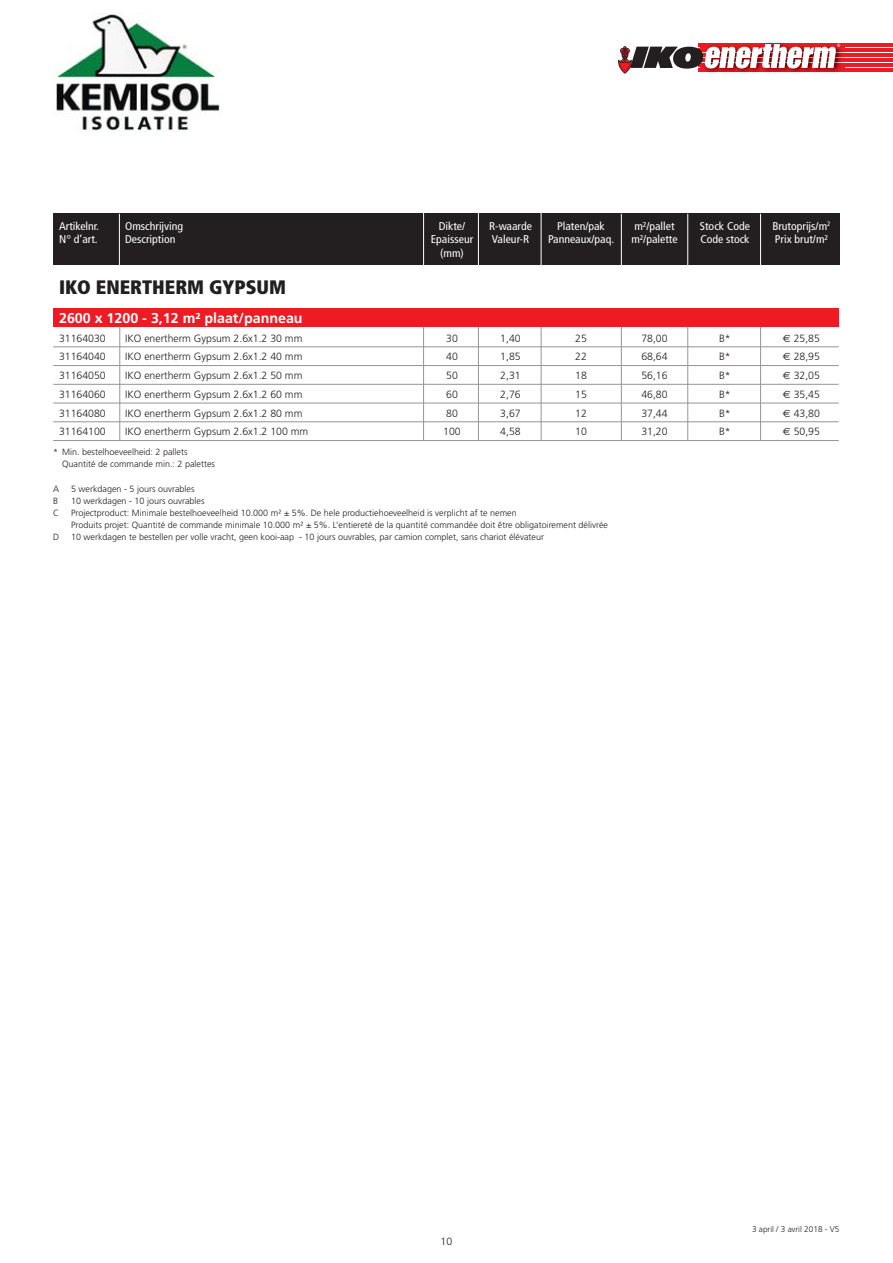
<style>
.page{position:relative;width:893px;height:1263px;background:#fff}
.page>*{position:absolute;margin:0;border:0;box-sizing:border-box;transform-origin:0 0}
.t1{font:900 condensed 19.5px "Frutiger";color:#231f20}
.t2{font:700 14.25px "Frutiger";color:#fff}
.t3{font:condensed 11.25px "Frutiger";color:#fff;scale:1.05 1}
.t4{font:300 10.5px "Frutiger";color:#231f20}
.t5{font:300 9px/12px "Frutiger";color:#231f20}
.t6{font:300 8.25px "Frutiger";color:#231f20}
.s1{font-family:"Euro Sans";font-weight:400}
</style>
<div class="page">
<div style="left:53px;top:214px;width:786px;height:51px;background:#231f20"></div>
<div style="left:53px;top:308px;width:786px;height:19px;background:#ed1c24"></div>
<hr style="left:53px;top:347px;width:786px;height:1px;background:#939598">
<hr style="left:53px;top:365px;width:786px;height:1px;background:#939598">
<hr style="left:53px;top:384px;width:786px;height:1px;background:#939598">
<hr style="left:53px;top:403px;width:786px;height:1px;background:#939598">
<hr style="left:53px;top:422px;width:786px;height:1px;background:#939598">
<hr style="left:53px;top:440px;width:786px;height:1px;background:#939598">
<hr style="left:760px;top:214px;width:1px;height:56px;background:#fff">
<hr style="left:687px;top:214px;width:1px;height:56px;background:#fff">
<hr style="left:621px;top:214px;width:1px;height:56px;background:#fff">
<hr style="left:478px;top:213px;width:1px;height:56px;background:#fff">
<hr style="left:541px;top:213px;width:1px;height:56px;background:#fff">
<hr style="left:423px;top:213px;width:1px;height:56px;background:#fff">
<hr style="left:119px;top:214px;width:1px;height:56px;background:#fff">
<hr style="left:760px;top:327px;width:1px;height:113px;background:#939598">
<hr style="left:687px;top:327px;width:1px;height:113px;background:#939598">
<hr style="left:621px;top:327px;width:1px;height:113px;background:#939598">
<hr style="left:478px;top:327px;width:1px;height:113px;background:#939598">
<hr style="left:541px;top:327px;width:1px;height:113px;background:#939598">
<hr style="left:423px;top:327px;width:1px;height:113px;background:#939598">
<hr style="left:120px;top:327px;width:1px;height:113px;background:#939598">
<hr style="left:698px;top:68px;width:195px;height:4px;background:#ed1c24">
<hr style="left:698px;top:63px;width:195px;height:4px;background:#ed1c24">
<hr style="left:698px;top:58px;width:195px;height:4px;background:#ed1c24">
<hr style="left:698px;top:53px;width:195px;height:4px;background:#ed1c24">
<hr style="left:698px;top:48px;width:195px;height:4px;background:#ed1c24">
<hr style="left:698px;top:43px;width:195px;height:4px;background:#ed1c24">
<img style="left:766px;top:42px;width:79px;height:21px">
<img style="left:840px;top:53px;width:5px;height:9px">
<img style="left:765px;top:43px;width:80px;height:9px">
<svg style="left:618px;top:44px;width:222px;height:30px"></svg>
<img style="left:56px;top:13px;width:164px;height:119px">
<p class="t3" style="left:59px;top:221px;width:40px">Artikelnr.</p>
<p class="t3" style="left:125px;top:221px;width:57px">Omschrijving</p>
<p class="t3" style="left:439px;top:221px;width:27px">Dikte/</p>
<p class="t3" style="left:489px;top:221px;width:42px">R-waarde</p>
<p class="t3" style="left:557px;top:221px;width:47px">Platen/pak</p>
<p class="t3" style="left:634px;top:221px;width:40px">m²/pallet</p>
<p class="t3" style="left:700px;top:221px;width:49px">Stock Code</p>
<p class="t3" style="left:772px;top:221px;width:57px">Brutoprijs/m<sup>2</sup></p>
<p class="t3" style="left:59px;top:235px;width:38px">N° d’art.</p>
<p class="t3" style="left:125px;top:235px;width:49px">Description</p>
<p class="t3" style="left:431px;top:235px;width:42px">Epaisseur</p>
<p class="t3" style="left:492px;top:235px;width:37px">Valeur-R</p>
<p class="t3" style="left:548px;top:235px;width:64px">Panneaux/paq.</p>
<p class="t3" style="left:631px;top:235px;width:46px">m²/palette</p>
<p class="t3" style="left:700px;top:235px;width:48px">Code stock</p>
<p class="t3" style="left:775px;top:235px;width:52px">Prix brut/m²</p>
<p class="t3" style="left:440px;top:248px;width:24px">(mm)</p>
<h1 class="t1" style="left:59px;top:279px;width:228px">IKO ENERTHERM GYPSUM</h1>
<h2 class="t2" style="left:59px;top:312px;width:245px">2600 x 1200 - 3,12 m² plaat/panneau</h2>
<p class="t4" style="left:59px;top:334px;width:48px">31164030</p>
<p class="t4" style="left:125px;top:334px;width:179px">IKO enertherm Gypsum 2.6x1.2 30 mm</p>
<p class="t4" style="left:446px;top:334px;width:13px">30</p>
<p class="t4" style="left:500px;top:334px;width:22px">1,40</p>
<p class="t4" style="left:575px;top:334px;width:13px">25</p>
<p class="t4" style="left:641px;top:334px;width:28px">78,00</p>
<p class="t4" style="left:719px;top:334px;width:13px">B*</p>
<p class="t4" style="left:783px;top:334px;width:39px"><span class="s1">€</span> 25,85</p>
<p class="t4" style="left:59px;top:352px;width:48px">31164040</p>
<p class="t4" style="left:125px;top:352px;width:179px">IKO enertherm Gypsum 2.6x1.2 40 mm</p>
<p class="t4" style="left:446px;top:352px;width:13px">40</p>
<p class="t4" style="left:500px;top:352px;width:22px">1,85</p>
<p class="t4" style="left:575px;top:352px;width:13px">22</p>
<p class="t4" style="left:641px;top:352px;width:28px">68,64</p>
<p class="t4" style="left:719px;top:352px;width:13px">B*</p>
<p class="t4" style="left:783px;top:352px;width:39px"><span class="s1">€</span> 28,95</p>
<p class="t4" style="left:59px;top:371px;width:48px">31164050</p>
<p class="t4" style="left:125px;top:371px;width:179px">IKO enertherm Gypsum 2.6x1.2 50 mm</p>
<p class="t4" style="left:446px;top:371px;width:13px">50</p>
<p class="t4" style="left:500px;top:371px;width:22px">2,31</p>
<p class="t4" style="left:575px;top:371px;width:13px">18</p>
<p class="t4" style="left:641px;top:371px;width:28px">56,16</p>
<p class="t4" style="left:719px;top:371px;width:13px">B*</p>
<p class="t4" style="left:783px;top:371px;width:39px"><span class="s1">€</span> 32,05</p>
<p class="t4" style="left:59px;top:390px;width:48px">31164060</p>
<p class="t4" style="left:125px;top:390px;width:179px">IKO enertherm Gypsum 2.6x1.2 60 mm</p>
<p class="t4" style="left:446px;top:390px;width:13px">60</p>
<p class="t4" style="left:500px;top:390px;width:22px">2,76</p>
<p class="t4" style="left:575px;top:390px;width:13px">15</p>
<p class="t4" style="left:641px;top:390px;width:28px">46,80</p>
<p class="t4" style="left:719px;top:390px;width:13px">B*</p>
<p class="t4" style="left:783px;top:390px;width:39px"><span class="s1">€</span> 35,45</p>
<p class="t4" style="left:59px;top:409px;width:48px">31164080</p>
<p class="t4" style="left:125px;top:409px;width:179px">IKO enertherm Gypsum 2.6x1.2 80 mm</p>
<p class="t4" style="left:446px;top:409px;width:13px">80</p>
<p class="t4" style="left:500px;top:409px;width:22px">3,67</p>
<p class="t4" style="left:575px;top:409px;width:13px">12</p>
<p class="t4" style="left:641px;top:409px;width:28px">37,44</p>
<p class="t4" style="left:719px;top:409px;width:13px">B*</p>
<p class="t4" style="left:783px;top:409px;width:39px"><span class="s1">€</span> 43,80</p>
<p class="t4" style="left:59px;top:427px;width:48px">31164100</p>
<p class="t4" style="left:125px;top:427px;width:185px">IKO enertherm Gypsum 2.6x1.2 100 mm</p>
<p class="t4" style="left:443px;top:427px;width:19px">100</p>
<p class="t4" style="left:500px;top:427px;width:22px">4,58</p>
<p class="t4" style="left:575px;top:427px;width:13px">10</p>
<p class="t4" style="left:641px;top:427px;width:28px">31,20</p>
<p class="t4" style="left:719px;top:427px;width:13px">B*</p>
<p class="t4" style="left:783px;top:427px;width:39px"><span class="s1">€</span> 50,95</p>
<p class="t5" style="left:62px;top:446px;width:154px;text-indent:-9px">* Min. bestelhoeveelheid: 2 pallets<br>Quantité de commande min.: 2 palettes</p>
<p class="t5" style="left:53px;top:483px;width:8px">A</p>
<p class="t5" style="left:71px;top:483px;width:125px">5 werkdagen - 5 jours ouvrables</p>
<p class="t5" style="left:53px;top:495px;width:7px">B</p>
<p class="t5" style="left:71px;top:495px;width:135px">10 werkdagen - 10 jours ouvrables</p>
<p class="t5" style="left:53px;top:507px;width:8px">C</p>
<p class="t5" style="left:71px;top:507px;width:538px">Projectproduct: Minimale bestelhoeveelheid 10.000 m² ± 5%. De hele productiehoeveelheid is verplicht af te nemen<br>Produits projet: Quantité de commande minimale 10.000 m² ± 5%. L’entiereté de la quantité commandée doit être obligatoirement délivrée</p>
<p class="t5" style="left:53px;top:531px;width:8px">D</p>
<p class="t5" style="left:71px;top:531px;width:474px">10 werkdagen te bestellen per volle vracht, geen kooi-aap - 10 jours ouvrables, par camion complet, sans chariot élévateur</p>
<p class="t4" style="left:440px;top:1237px;width:13px">10</p>
<p class="t6" style="left:752px;top:1225px;width:89px">3 april / 3 avril 2018 - V5</p>
</div>
